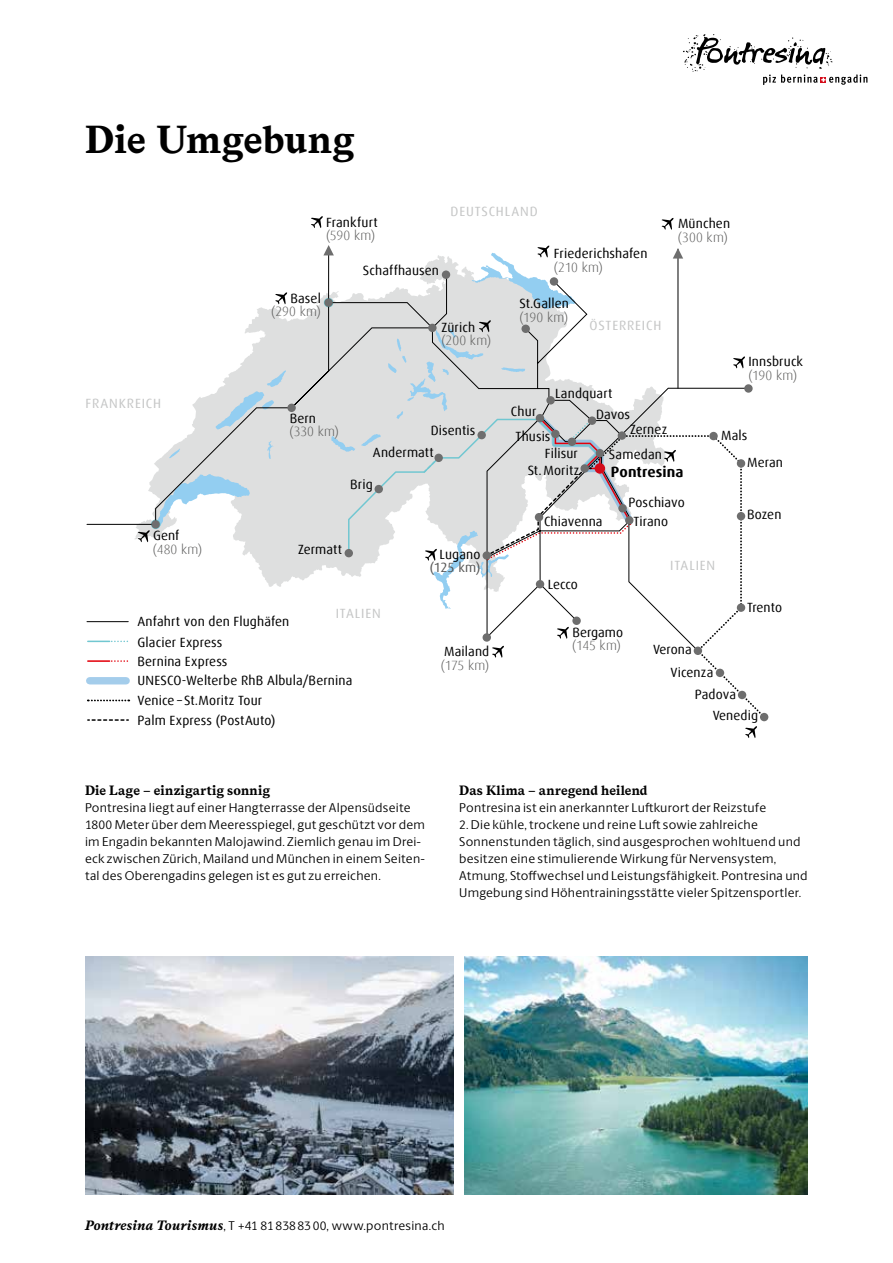
<style>
.page{position:relative;width:893px;height:1263px;background:#fff}
.page>*{position:absolute;margin:0;border:0;box-sizing:border-box;transform-origin:0 0}
.t1{font:700 39px "Messina Serif";letter-spacing:.005em;color:#000}
.t2{font:700 14.85px "Dax Offc";letter-spacing:.005em;color:#000}
.t3{font:700 13.5px "Messina Serif";letter-spacing:.01em;color:#000}
.t4{font:13.35px/19.6px "Dax Offc";letter-spacing:.01em;color:#000}
.t5{font:300 13.35px "Dax Offc";letter-spacing:.015em;color:#565655}
.t6{font:13.35px "Dax Offc";letter-spacing:.065em;color:#c5c6c6}
.t7{font:13.35px "Dax Offc";color:#565655}
.t8{font:12.75px/17px "Berlingske Sans";letter-spacing:.02em;color:#000}
.s1{font-size:12.3px}
.s2{font-family:"Messina Serif";font-weight:700;font-style:italic;font-size:13.5px}
</style>
<div class="page">
<svg style="left:683px;top:34px;width:184px;height:51px"></svg>
<div style="left:90px;top:677px;width:36px;height:7px;background:#a4cdeb"></div>
<svg style="left:311px;top:216px;width:12px;height:12px"></svg>
<svg style="left:661px;top:218px;width:13px;height:12px"></svg>
<svg style="left:537px;top:245px;width:13px;height:5px"></svg>
<hr style="left:88px;top:660px;width:22px;height:2px;background:#e3000b">
<svg style="left:109px;top:660px;width:18px;height:2px"></svg>
<svg style="left:88px;top:699px;width:41px;height:2px"></svg>
<svg style="left:88px;top:719px;width:40px;height:2px"></svg>
<svg style="left:745px;top:726px;width:12px;height:12px"></svg>
<svg style="left:87px;top:250px;width:659px;height:401px"></svg>
<svg style="left:323px;top:245px;width:11px;height:10px"></svg>
<div style="left:551px;top:430px;width:9px;height:8px;background:#6e6e6e;border-radius:50%"></div>
<div style="left:568px;top:438px;width:8px;height:8px;background:#6e6e6e;border-radius:50%"></div>
<div style="left:536px;top:414px;width:8px;height:8px;background:#6e6e6e;border-radius:50%"></div>
<div style="left:546px;top:396px;width:9px;height:8px;background:#6e6e6e;border-radius:50%"></div>
<div style="left:521px;top:325px;width:9px;height:8px;background:#6e6e6e;border-radius:50%"></div>
<div style="left:550px;top:277px;width:8px;height:9px;background:#6e6e6e;border-radius:50%"></div>
<div style="left:442px;top:270px;width:8px;height:9px;background:#6e6e6e;border-radius:50%"></div>
<div style="left:375px;top:485px;width:8px;height:8px;background:#6e6e6e;border-radius:50%"></div>
<div style="left:345px;top:549px;width:8px;height:8px;background:#6e6e6e;border-radius:50%"></div>
<div style="left:287px;top:404px;width:9px;height:8px;background:#6e6e6e;border-radius:50%"></div>
<div style="left:151px;top:520px;width:9px;height:9px;background:#6e6e6e;border-radius:50%"></div>
<div style="left:324px;top:298px;width:9px;height:9px;background:#6e6e6e;border-radius:50%"></div>
<div style="left:428px;top:324px;width:9px;height:8px;background:#6e6e6e;border-radius:50%"></div>
<div style="left:477px;top:431px;width:9px;height:8px;background:#6e6e6e;border-radius:50%"></div>
<div style="left:434px;top:454px;width:9px;height:8px;background:#6e6e6e;border-radius:50%"></div>
<div style="left:588px;top:416px;width:8px;height:9px;background:#6e6e6e;border-radius:50%"></div>
<div style="left:618px;top:431px;width:8px;height:9px;background:#6e6e6e;border-radius:50%"></div>
<div style="left:580px;top:464px;width:9px;height:9px;background:#6e6e6e;border-radius:50%"></div>
<div style="left:535px;top:513px;width:8px;height:8px;background:#6e6e6e;border-radius:50%"></div>
<div style="left:618px;top:504px;width:9px;height:8px;background:#6e6e6e;border-radius:50%"></div>
<div style="left:625px;top:516px;width:8px;height:8px;background:#6e6e6e;border-radius:50%"></div>
<div style="left:709px;top:432px;width:9px;height:8px;background:#6e6e6e;border-radius:50%"></div>
<div style="left:737px;top:512px;width:8px;height:8px;background:#6e6e6e;border-radius:50%"></div>
<div style="left:737px;top:459px;width:8px;height:9px;background:#6e6e6e;border-radius:50%"></div>
<div style="left:737px;top:603px;width:8px;height:9px;background:#6e6e6e;border-radius:50%"></div>
<div style="left:694px;top:647px;width:8px;height:8px;background:#6e6e6e;border-radius:50%"></div>
<div style="left:572px;top:616px;width:9px;height:9px;background:#6e6e6e;border-radius:50%"></div>
<div style="left:536px;top:580px;width:8px;height:8px;background:#6e6e6e;border-radius:50%"></div>
<div style="left:483px;top:633px;width:8px;height:9px;background:#6e6e6e;border-radius:50%"></div>
<div style="left:483px;top:551px;width:8px;height:9px;background:#6e6e6e;border-radius:50%"></div>
<div style="left:716px;top:669px;width:8px;height:8px;background:#6e6e6e;border-radius:50%"></div>
<div style="left:738px;top:691px;width:8px;height:8px;background:#6e6e6e;border-radius:50%"></div>
<div style="left:760px;top:713px;width:8px;height:8px;background:#6e6e6e;border-radius:50%"></div>
<div style="left:744px;top:384px;width:9px;height:9px;background:#6e6e6e;border-radius:50%"></div>
<div style="left:596px;top:449px;width:8px;height:8px;background:#6e6e6e;border-radius:50%"></div>
<div style="left:595px;top:463px;width:10px;height:11px;background:#d40a19;border-radius:50%"></div>
<img style="left:465px;top:957px;width:343px;height:238px">
<img style="left:85px;top:957px;width:369px;height:238px">
<h1 class="t1" style="left:85px;top:110px;width:271px">Die Umgebung</h1>
<p class="t4" style="left:326px;top:212px;width:53px">Frankfurt</p>
<p class="t5" style="left:326px;top:227px;width:51px">(590 km)</p>
<p class="t4" style="left:363px;top:261px;width:78px">Schaffhausen</p>
<p class="t6" style="left:450px;top:202px;width:89px">DEUTSCHLAND</p>
<p class="t4" style="left:554px;top:244px;width:95px">Friederichshafen</p>
<p class="t5" style="left:554px;top:258px;width:50px">(210 km)</p>
<p class="t4" style="left:290px;top:288px;width:32px">Basel</p>
<p class="t5" style="left:271px;top:303px;width:51px">(290 km)</p>
<p class="t4" style="left:441px;top:317px;width:35px">Zürich</p>
<p class="t5" style="left:441px;top:332px;width:51px">(200 km)</p>
<p class="t4" style="left:519px;top:294px;width:51px">St.Gallen</p>
<p class="t5" style="left:519px;top:309px;width:50px">(190 km)</p>
<p class="t6" style="left:589px;top:317px;width:73px">ÖSTERREICH</p>
<p class="t4" style="left:678px;top:214px;width:54px">München</p>
<p class="t5" style="left:678px;top:229px;width:51px">(300 km)</p>
<p class="t4" style="left:748px;top:352px;width:56px">Innsbruck</p>
<p class="t5" style="left:748px;top:367px;width:50px">(190 km)</p>
<p class="t6" style="left:85px;top:395px;width:77px">FRANKREICH</p>
<p class="t4" style="left:153px;top:526px;width:28px">Genf</p>
<p class="t5" style="left:153px;top:541px;width:51px">(480 km)</p>
<p class="t4" style="left:290px;top:409px;width:28px">Bern</p>
<p class="t5" style="left:290px;top:423px;width:51px">(330 km)</p>
<p class="t4" style="left:373px;top:419px;width:104px;line-height:22.6px;text-indent:58px">Disentis<br>Andermatt</p>
<p class="t4" style="left:350px;top:475px;width:24px">Brig</p>
<p class="t4" style="left:298px;top:539px;width:45px">Zermatt</p>
<p class="t4" style="left:439px;top:545px;width:42px">Lugano</p>
<p class="t7" style="left:430px;top:559px;width:52px">(125 km)</p>
<p class="t6" style="left:336px;top:605px;width:47px">ITALIEN</p>
<p class="t4" style="left:137px;top:612px;width:216px">Anfahrt von den Flughäfen<br>Glacier Express<br>Bernina Express<br>UNESCO-Welterbe RhB Albula/Bernina<br>Venice – St.Moritz Tour<br>Palm Express (PostAuto)</p>
<p class="t4" style="left:444px;top:642px;width:47px">Mailand</p>
<p class="t5" style="left:441px;top:657px;width:50px">(175 km)</p>
<p class="t4" style="left:511px;top:401px;width:27px">Chur</p>
<p class="t4" style="left:555px;top:384px;width:59px">Landquart</p>
<p class="t4" style="left:596px;top:404px;width:35px">Davos</p>
<p class="t4" style="left:516px;top:426px;width:36px">Thusis</p>
<p class="t4" style="left:630px;top:419px;width:39px">Zernez</p>
<p class="t4" style="left:545px;top:443px;width:35px">Filisur</p>
<p class="t4" style="left:609px;top:444px;width:55px">Samedan</p>
<p class="t4" style="left:528px;top:460px;width:53px">St.Moritz</p>
<p class="t2" style="left:611px;top:462px;width:74px">Pontresina</p>
<p class="t4" style="left:628px;top:493px;width:58px">Poschiavo</p>
<p class="t4" style="left:544px;top:512px;width:60px">Chiavenna</p>
<p class="t4" style="left:633px;top:511px;width:36px">Tirano</p>
<p class="t4" style="left:721px;top:425px;width:28px">Mals</p>
<p class="t4" style="left:747px;top:453px;width:37px">Meran</p>
<p class="t4" style="left:747px;top:505px;width:36px">Bozen</p>
<p class="t4" style="left:548px;top:575px;width:32px">Lecco</p>
<p class="t4" style="left:572px;top:622px;width:52px">Bergamo</p>
<p class="t5" style="left:572px;top:637px;width:50px">(145 km)</p>
<p class="t6" style="left:670px;top:557px;width:47px">ITALIEN</p>
<p class="t4" style="left:747px;top:597px;width:36px">Trento</p>
<p class="t4" style="left:653px;top:640px;width:40px">Verona</p>
<p class="t4" style="left:670px;top:662px;width:44px">Vicenza</p>
<p class="t4" style="left:695px;top:684px;width:43px">Padova</p>
<p class="t4" style="left:713px;top:706px;width:47px">Venedig</p>
<p class="t3" style="left:85px;top:780px;width:187px">Die Lage – einzigartig sonnig</p>
<p class="t8" style="left:85px;top:799px;width:341px">Pontresina liegt auf einer Hangterrasse der Alpensüdseite <span class="s1">1800</span> Meter über dem Meeresspiegel, gut geschützt vor dem im Engadin bekannten Malojawind. Ziemlich genau im Drei&shy;eck zwischen Zürich, Mailand und München in einem Seiten&shy;tal des Oberengadins gelegen ist es gut zu erreichen.</p>
<p class="t3" style="left:459px;top:780px;width:190px">Das Klima – anregend heilend</p>
<p class="t8" style="left:459px;top:799px;width:308px">Pontresina ist ein anerkannter Luftkurort der Reizstufe</p>
<p class="t8" style="left:459px;top:816px;width:350px"><span class="s1">2</span>. Die kühle, trockene und reine Luft sowie zahlreiche Sonnenstunden täglich, sind ausgesprochen wohltuend und besitzen eine stimulierende Wirkung für Nervensystem, Atmung, Stoffwechsel und Leistungsfähigkeit. Pontresina und Umgebung sind Höhentrainingsstätte vieler Spitzensportler.</p>
<p class="t8" style="left:85px;top:1216px;width:361px"><span class="s2">Pontresina Tourismus</span>, T +<span class="s1">41 818388300</span>, www.pontresina.ch</p>
</div>
